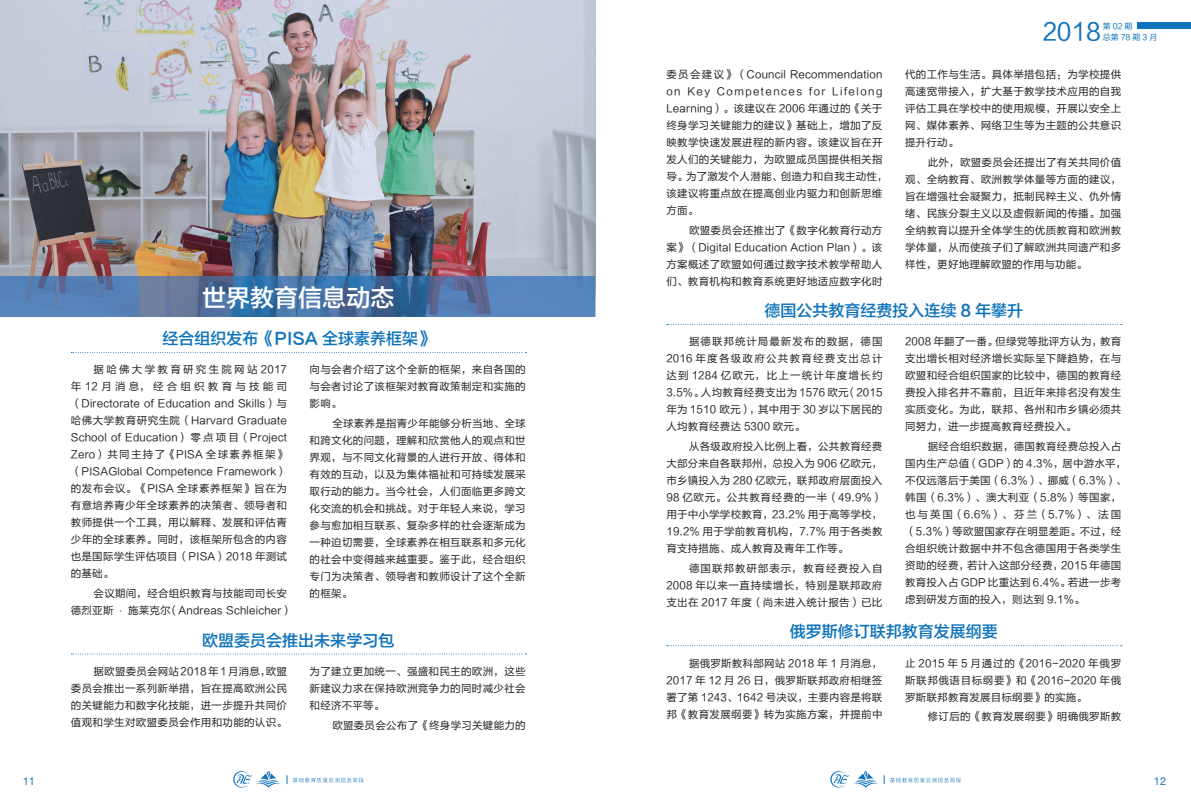
<style>
.page{position:relative;width:1191px;height:808px;background:#fff}
.page>*{position:absolute;margin:0;border:0;box-sizing:border-box;transform-origin:0 0}
.t1{font:24px "FZLTZHK GBK1 0";color:#fff}
.t2{font:24px "FZLTHK GBK1 0";color:#1074bc}
.t3{font:16px "FZLTZHK GBK1 0";color:#1074bc}
.t4{font:11px "Helvetica Neue";color:#1074bc}
.t5{font:10.5px/17px "FZLTHK GBK1 0";letter-spacing:.03em;color:#231f20;text-align:justify}
.t6{font:8px/11px "FZLTHK GBK1 0";letter-spacing:.25em;color:#1074bc}
.s1{font-family:"Adobe Song Std";font-weight:300}
</style>
<div class="page">
<svg style="left:830px;top:771px;width:48px;height:16px"></svg>
<svg style="left:233px;top:771px;width:48px;height:16px"></svg>
<svg style="left:884px;top:775px;width:77px;height:9px"></svg>
<svg style="left:287px;top:775px;width:77px;height:9px"></svg>
<div style="left:1137px;top:22px;width:54px;height:6px;background:#1074bc"></div>
<img style="left:0;top:0;width:526px;height:277px">
<img style="left:526px;top:0;width:70px;height:281px">
<img style="left:595px;top:281px;width:1px;height:36px">
<img style="left:0;top:277px;width:595px;height:40px">
<svg style="left:71px;top:352px;width:455px;height:1px"></svg>
<svg style="left:71px;top:653px;width:455px;height:1px"></svg>
<svg style="left:667px;top:324px;width:454px;height:1px"></svg>
<svg style="left:667px;top:645px;width:454px;height:1px"></svg>
<h1 class="t1" style="left:202px;top:284px;width:194px">世界教育信息动态</h1>
<h2 class="t3" style="left:162px;top:330px;width:273px">经合组织发布《PISA 全球素养框架》</h2>
<p class="t5" style="left:71px;top:362px;width:218px;text-indent:23px">据哈佛大学教育研究生院网站2017年12月消息，经合组织教育与技能司（Directorate of Education and Skills）与哈佛大学教育研究生院（Harvard Graduate School of Education）零点项目（Project Zero）共同主持了《PISA 全球素养框架》（PISA Global Competence Framework）的发布会议。《PISA 全球素养框架》旨在为有意培养青少年全球素养的决策者、领导者和教师提供一个工具，用以解释、发展和评估青少年的全球素养。同时，该框架所包含的内容也是国际学生评估项目（PISA）2018 年测试的基础。</p>
<p class="t5" style="left:71px;top:585px;width:223px;text-indent:23px">会议期间，经合组织教育与技能司司长安德烈亚斯 <span class="s1">•</span> 施莱克尔（Andreas Schleicher）</p>
<p class="t5" style="left:310px;top:362px;width:218px">向与会者介绍了这个全新的框架，来自各国的与会者讨论了该框架对教育政策制定和实施的影响。</p>
<p class="t5" style="left:310px;top:415px;width:218px;text-indent:23px">全球素养是指青少年能够分析当地、全球和跨文化的问题，理解和欣赏他人的观点和世界观，与不同文化背景的人进行开放、得体和有效的互动，以及为集体福祉和可持续发展采取行动的能力。当今社会，人们面临更多跨文化交流的机会和挑战。对于年轻人来说，学习参与愈加相互联系、复杂多样的社会逐渐成为一种迫切需要，全球素养在相互联系和多元化的社会中变得越来越重要。鉴于此，经合组织专门为决策者、领导者和教师设计了这个全新的框架。</p>
<h2 class="t3" style="left:202px;top:631px;width:194px">欧盟委员会推出未来学习包</h2>
<p class="t5" style="left:71px;top:663px;width:218px;text-indent:23px">据欧盟委员会网站 2018年 1月消息，欧盟委员会推出一系列新举措，旨在提高欧洲公民的关键能力和数字化技能，进一步提升共同价值观和学生对欧盟委员会作用和功能的认识。</p>
<p class="t5" style="left:310px;top:663px;width:217px">为了建立更加统一、强盛和民主的欧洲，这些新建议力求在保持欧洲竞争力的同时减少社会和经济不平等。</p>
<p class="t5" style="left:332px;top:717px;width:195px">欧盟委员会公布了《终身学习关键能力的</p>
<h1 class="t2" style="left:1042px;top:19px;width:60px">2018</h1>
<p class="t6" style="left:1102px;top:21px;width:56px">第02期<br>总第78期3月</p>
<p class="t5" style="left:666px;top:66px;width:223px;text-align:left">委员会建议》（Council Recommendation on Key Competences for Lifelong<br>Learning）。该建议在 2006 年通过的《关于终身学习关键能力的建议》基础上，增加了反映教学快速发展进程的新内容。该建议旨在开发人们的关键能力，为欧盟成员国提供相关指导。为了激发个人潜能、创造力和自我主动性，该建议将重点放在提高创业内驱力和创新思维方面。</p>
<p class="t5" style="left:666px;top:222px;width:218px;text-indent:23px">欧盟委员会还推出了《数字化教育行动方案》（Digital Education Action Plan）。该方案概述了欧盟如何通过数字技术教学帮助人们、教育机构和教育系统更好地适应数字化时</p>
<p class="t5" style="left:905px;top:66px;width:218px">代的工作与生活。具体举措包括：为学校提供高速宽带接入，扩大基于教学技术应用的自我评估工具在学校中的使用规模，开展以安全上网、媒体素养、网络卫生等为主题的公共意识提升行动。</p>
<p class="t5" style="left:905px;top:154px;width:218px;text-indent:23px">此外，欧盟委员会还提出了有关共同价值观、全纳教育、欧洲教学体量等方面的建议，旨在增强社会凝聚力，抵制民粹主义、仇外情绪、民族分裂主义以及虚假新闻的传播。加强全纳教育以提升全体学生的优质教育和欧洲教学体量，从而使孩子们了解欧洲共同遗产和多样性，更好地理解欧盟的作用与功能。</p>
<h2 class="t3" style="left:764px;top:302px;width:260px">德国公共教育经费投入连续 8 年攀升</h2>
<p class="t5" style="left:666px;top:333px;width:218px;text-indent:23px">据德联邦统计局最新发布的数据，德国2016 年度各级政府公共教育经费支出总计达到 1284 亿欧元，比上一统计年度增长约3.5%。人均教育经费支出为 1576 欧元（2015年为 1510 欧元），其中用于 30 岁以下居民的人均教育经费达 5300 欧元。</p>
<p class="t5" style="left:666px;top:438px;width:218px;text-indent:23px">从各级政府投入比例上看，公共教育经费大部分来自各联邦州，总投入为 906 亿欧元，市乡镇投入为 280 亿欧元，联邦政府层面投入98 亿欧元。公共教育经费的一半（49.9%）用于中小学学校教育，23.2% 用于高等学校，19.2% 用于学前教育机构，7.7% 用于各类教育支持措施、成人教育及青年工作等。</p>
<p class="t5" style="left:666px;top:560px;width:218px;text-indent:23px">德国联邦教研部表示，教育经费投入自2008 年以来一直持续增长，特别是联邦政府支出在 2017 年度（尚未进入统计报告）已比</p>
<p class="t5" style="left:905px;top:333px;width:218px">2008 年翻了一番。但绿党等批评方认为，教育支出增长相对经济增长实际呈下降趋势，在与欧盟和经合组织国家的比较中，德国的教育经费投入排名并不靠前，且近年来排名没有发生实质变化。为此，联邦、各州和市乡镇必须共同努力，进一步提高教育经费投入。</p>
<p class="t5" style="left:905px;top:438px;width:223px;text-align:left;text-indent:23px">据经合组织数据，德国教育经费总投入占国内生产总值（GDP）的 4.3%，居中游水平，不仅远落后于美国（6.3%）、挪威（6.3%）、韩国（6.3%）、澳大利亚（5.8%）等国家，也与英国（6.6%）、芬兰（5.7%）、法国（5.3%）等欧盟国家存在明显差距。不过，经合组织统计数据中并不包含德国用于各类学生资助的经费，若计入这部分经费，2015 年德国教育投入占 GDP 比重达到 6.4%。若进一步考虑到研发方面的投入，则达到 9.1%。</p>
<h2 class="t3" style="left:789px;top:623px;width:209px">俄罗斯修订联邦教育发展纲要</h2>
<p class="t5" style="left:666px;top:655px;width:218px;text-indent:23px">据俄罗斯教科部网站 2018 年 1 月消息，2017 年 12 月 26 日，俄罗斯联邦政府相继签署了第 1243、1642 号决议，主要内容是将联邦《教育发展纲要》转为实施方案，并提前中</p>
<p class="t5" style="left:905px;top:655px;width:217px">止 2015 年 5 月通过的《2016-2020 年俄罗斯联邦俄语目标纲要》和《2016-2020 年俄罗斯联邦教育发展目标纲要》的实施。</p>
<p class="t5" style="left:927px;top:708px;width:195px">修订后的《教育发展纲要》明确俄罗斯教</p>
<p class="t4" style="left:23px;top:774px;width:14px">11</p>
<p class="t4" style="left:1154px;top:774px;width:14px">12</p>
</div>
